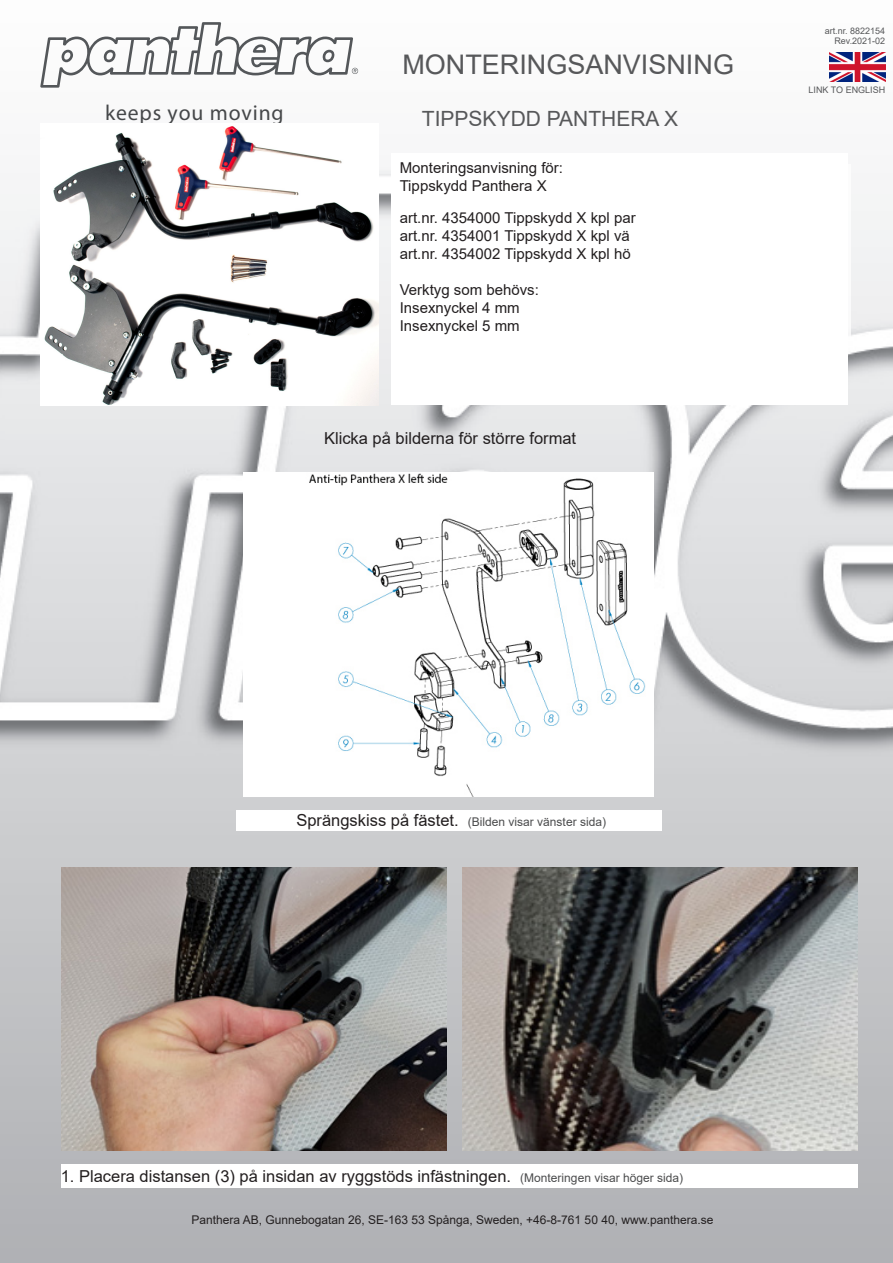
<style>
.page{position:relative;width:893px;height:1263px;background:#fff}
.page>*{position:absolute;margin:0;border:0;box-sizing:border-box;transform-origin:0 0}
.t1{font:27px "Arial";color:#57585a}
.t2{font:800 21.75px "Futura Std";letter-spacing:.04em;color:#454749}
.t3{font:21px "Arial";color:#57585a}
.t4{font:16.5px "Arial";color:#231f20}
.t5{font:15px "Arial";color:#231f20}
.t6{font:12px "Arial";color:#231f20}
.t7{font:12px "Arial";color:#4b4c4d}
.t8{font:9px "Arial";color:#57585a}
.s1{font-size:16.5px;color:#231f20}
.s2{font-size:12px;color:#4b4c4d}
</style>
<div class="page">
<img style="left:0;top:52px;width:893px;height:1211px">
<svg style="left:40px;top:22px;width:318px;height:66px"></svg>
<div style="left:391px;top:153px;width:456px;height:252px;background:#fff"></div>
<img style="left:829px;top:53px;width:56px;height:28px">
<div style="left:243px;top:472px;width:410px;height:324px;background:#fff"></div>
<img style="left:309px;top:473px;width:337px;height:323px">
<img style="left:61px;top:868px;width:385px;height:282px">
<img style="left:463px;top:867px;width:394px;height:284px">
<div style="left:61px;top:1164px;width:796px;height:24px;background:#fff"></div>
<img style="left:40px;top:123px;width:338px;height:282px">
<div style="left:236px;top:810px;width:426px;height:21px;background:#fff"></div>
<h2 class="t2" style="left:105px;top:100px;width:180px">keeps you moving</h2>
<p class="t1" style="left:402px;top:46px;width:333px">MONTERINGSANVISNING</p>
<p class="t3" style="left:422px;top:104px;width:258px">TIPPSKYDD PANTHERA X</p>
<p class="t5" style="left:400px;top:157px;width:165px">Monteringsanvisning för:</p>
<p class="t5" style="left:400px;top:175px;width:149px">Tippskydd Panthera X</p>
<p class="t5" style="left:400px;top:207px;width:237px">art.nr. 4354000 Tippskydd X kpl par</p>
<p class="t5" style="left:400px;top:225px;width:232px">art.nr. 4354001 Tippskydd X kpl vä</p>
<p class="t5" style="left:400px;top:243px;width:232px">art.nr. 4354002 Tippskydd X kpl hö</p>
<p class="t5" style="left:400px;top:279px;width:141px">Verktyg som behövs:</p>
<p class="t5" style="left:400px;top:297px;width:122px">Insexnyckel 4 mm</p>
<p class="t5" style="left:400px;top:315px;width:122px">Insexnyckel 5 mm</p>
<p class="t4" style="left:324px;top:427px;width:254px">Klicka på bilderna för större format</p>
<p class="t8" style="left:825px;top:24px;width:62px">art.nr. 8822154</p>
<p class="t8" style="left:834px;top:35px;width:52px">Rev.2021-02</p>
<p class="t8" style="left:808px;top:84px;width:78px">LINK TO ENGLISH</p>
<p class="t7" style="left:296px;top:814px;width:311px"><span class="s1">Sprängskiss på fästet.</span> (Bilden visar vänster sida)</p>
<p class="t4" style="left:61px;top:1165px;width:624px">1. Placera distansen (3) på insidan av ryggstöds infästningen. <span class="s2">(Monteringen visar höger sida)</span></p>
<p class="t6" style="left:191px;top:1211px;width:524px">Panthera AB, Gunnebogatan 26, SE-163 53 Spånga, Sweden, +46-8-761 50 40, www.panthera.se</p>
</div>
